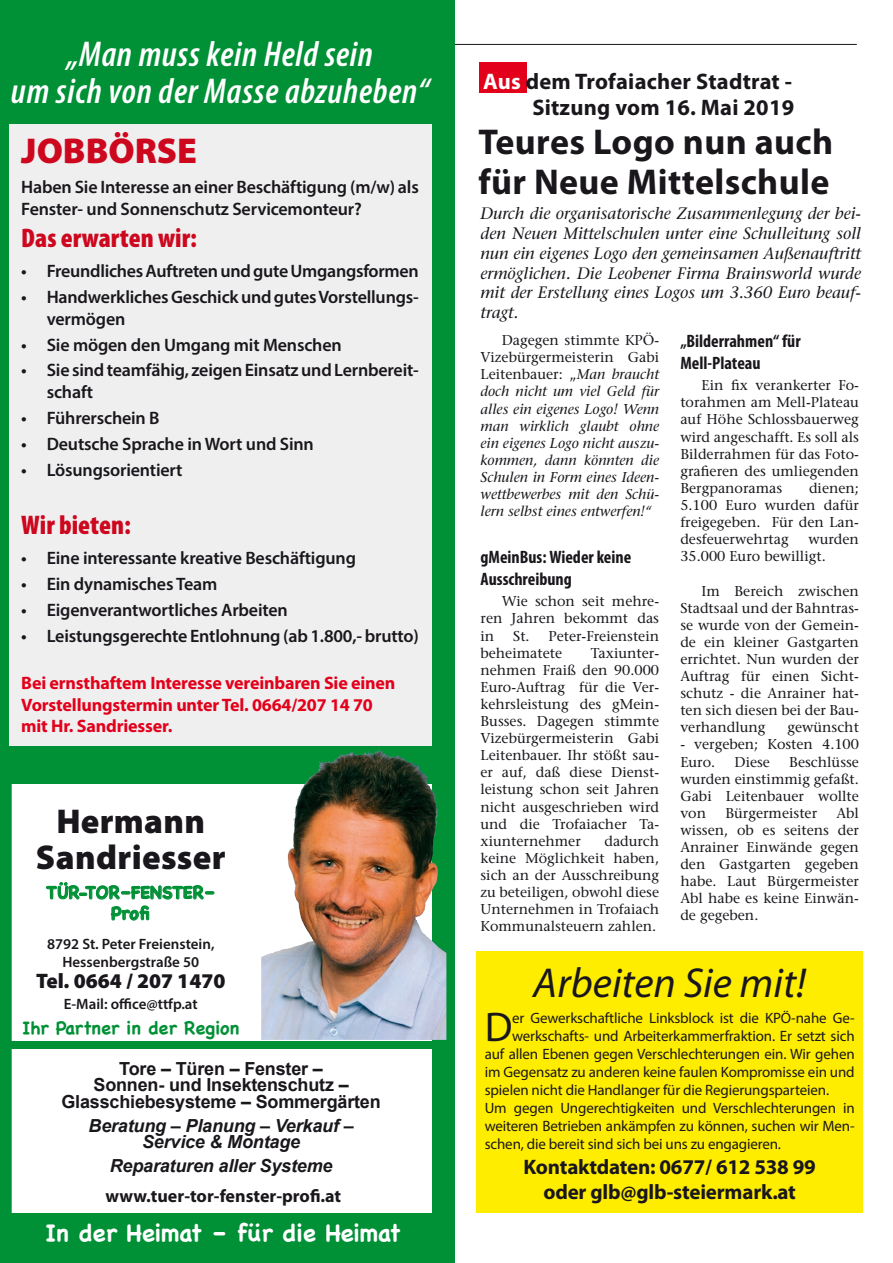
<style>
.page{position:relative;width:893px;height:1263px;background:#fff}
.page>*{position:absolute;margin:0;border:0;box-sizing:border-box;transform-origin:0 0}
.t1{font:italic 42px "Myriad Pro";color:#1a171c}
.t2{font:41.7px "Myriad Pro";color:#1a171c}
.Fließtext{font:italic 600 condensed 36px "Myriad Pro";letter-spacing:.02em;color:#fff}
.Titel_2{font:700 36px/39.6px "Myriad Pro";letter-spacing:.01em;color:#1a171c}
.Fließtext-2{font:900 36px "Myriad Pro";color:#cd071e}
.swt-twxt{font:900 34.5px/36px "Myriad Pro";letter-spacing:.01em;color:#1a171c;text-align:center}
.Fließtext-3{font:900 condensed 27px "Myriad Pro";color:#cd071e}
.swt-twxt-2{font:700 24px "Chalkboard";letter-spacing:-.01em;color:#fff}
.Titel_2-2{font:700 22.5px/25.5px "Myriad Pro";letter-spacing:.01em;color:#1a171c;text-align:right}
.t3{font:700 21px "Myriad Pro";letter-spacing:-.01em;color:#1a171c}
.swt-twxt-3{font:900 21px "Myriad Pro";color:#1a171c}
.Fließtext-4{font:600 18px/21.6px "Myriad Pro";letter-spacing:-.01em;color:#1a171c}
.Fließtext-5{font:700 18px/21.6px "Myriad Pro";letter-spacing:-.01em;color:#e2001a}
.swt-twxt-4{font:700 18px/16.5px "Arial";letter-spacing:-.01em;color:#1a171c;text-align:center}
.swt-twxt-5{font:italic 700 18px/16.5px "Arial";letter-spacing:-.01em;color:#1a171c;text-align:center}
.zwitit{font:700 condensed 18px/21.6px "Myriad Pro";color:#1a171c}
.swt-twxt-6{font:700 18px "Myriad Pro";color:#1a171c}
.swt-twxt-7{font:700 18px "Chalkboard";letter-spacing:-.01em;color:#009036}
.swt-twxt-8{font:700 17.4px/20.9px "Chalkboard";color:#009036;text-align:center}
.vorspann{font:italic 16.5px/19.8px "Stone Serif";color:#1a171c;text-align:justify}
.t4{font:15px/18px "Myriad Pro";letter-spacing:-.01em;color:#1a171c;text-align:justify}
.swt-twxt-9{font:600 15px "Myriad Pro";color:#1a171c}
.swt-twxt-10{font:14.25px/17.1px "Stone Serif";color:#1a171c;text-align:justify}
.swt-twxt-11{font:italic 14.25px/17.1px "Stone Serif";color:#1a171c;text-align:justify}
.s1{color:#fff}
.s2{font-style:normal}
</style>
<div class="page">
<hr style="left:282px;top:44px;width:575px;height:1px;background:#1a171c">
<div style="left:479px;top:62px;width:47px;height:31px;background:#e2001a"></div>
<div style="left:12px;top:0;width:443px;height:1263px;background:#009036"></div>
<div style="left:10px;top:1050px;width:422px;height:163px;background:#fff"></div>
<svg style="left:12px;top:784px;width:420px;height:256px"></svg>
<svg style="left:45px;top:881px;width:170px;height:40px"></svg>
<img style="left:331px;top:750px;width:48px;height:12px">
<div style="left:0;top:0;width:12px;height:1263px;background:#009036"></div>
<div style="left:9px;top:124px;width:423px;height:622px;background:#efeff0"></div>
<div style="left:476px;top:951px;width:387px;height:262px;background:#ffed00"></div>
<p class="Fließtext" style="left:67px;top:32px;width:307px">„Man muss kein Held sein</p>
<p class="Fließtext" style="left:11px;top:69px;width:420px">um sich von der Masse abzuheben“</p>
<p class="Fließtext-2" style="left:21px;top:127px;width:177px">JOBBÖRSE</p>
<p class="Fließtext-4" style="left:21px;top:176px;width:399px">Haben Sie Interesse an einer Beschäftigung (m/w) als<br>Fenster- und Sonnenschutz Servicemonteur?</p>
<p class="Fließtext-3" style="left:21px;top:221px;width:177px">Das erwarten wir:</p>
<p class="Fließtext-4" style="left:21px;top:260px;width:399px">• Freundliches Auftreten und gute Umgangsformen</p>
<p class="Fließtext-4" style="left:47px;top:286px;width:374px;text-indent:-26px">• Handwerkliches Geschick und gutes Vorstellungs&shy;vermögen</p>
<p class="Fließtext-4" style="left:21px;top:333px;width:322px">• Sie mögen den Umgang mit Menschen</p>
<p class="Fließtext-4" style="left:47px;top:359px;width:374px;text-indent:-26px">• Sie sind teamfähig, zeigen Einsatz und Lernbereit&shy;schaft</p>
<p class="Fließtext-4" style="left:21px;top:407px;width:140px">• Führerschein B</p>
<p class="Fließtext-4" style="left:21px;top:432px;width:294px">• Deutsche Sprache in Wort und Sinn</p>
<p class="Fließtext-4" style="left:21px;top:458px;width:163px">• Lösungsorientiert</p>
<p class="Fließtext-3" style="left:21px;top:508px;width:111px">Wir bieten:</p>
<p class="Fließtext-4" style="left:21px;top:547px;width:336px">• Eine interessante kreative Beschäftigung</p>
<p class="Fließtext-4" style="left:21px;top:572px;width:198px">• Ein dynamisches Team</p>
<p class="Fließtext-4" style="left:21px;top:598px;width:268px">• Eigenverantwortliches Arbeiten</p>
<p class="Fließtext-4" style="left:21px;top:624px;width:399px">• Leistungsgerechte Entlohnung (ab 1.800,- brutto)</p>
<p class="Fließtext-5" style="left:21px;top:671px;width:376px">Bei ernsthaftem Interesse vereinbaren Sie einen<br>Vorstellungstermin unter Tel. 0664/207 14 70 mit Hr. Sandriesser.</p>
<p class="swt-twxt" style="left:36px;top:802px;width:191px">Hermann<br>Sandriesser</p>
<p class="swt-twxt-8" style="left:46px;top:882px;width:170px">TÜR-TOR–FENSTER–<br>Profi</p>
<p class="swt-twxt-9" style="left:47px;top:934px;width:169px">8792 St. Peter Freienstein,</p>
<p class="swt-twxt-9" style="left:62px;top:952px;width:138px">Hessenbergstraße 50</p>
<p class="swt-twxt-3" style="left:36px;top:967px;width:191px">Tel. 0664 / 207 1470</p>
<p class="swt-twxt-9" style="left:64px;top:994px;width:135px">E-Mail: office@ttfp.at</p>
<p class="swt-twxt-7" style="left:22px;top:1017px;width:219px">Ihr Partner in der Region</p>
<p class="swt-twxt-4" style="left:119px;top:1061px;width:205px">Tore – Türen – Fenster –</p>
<p class="swt-twxt-4" style="left:61px;top:1077px;width:321px">Sonnen- und Insektenschutz –<br>Glasschiebesysteme – Sommergärten</p>
<p class="swt-twxt-5" style="left:89px;top:1118px;width:267px">Beratung – Planung – Verkauf –<br>Service &amp; Montage</p>
<p class="swt-twxt-5" style="left:110px;top:1158px;width:224px">Reparaturen aller Systeme</p>
<p class="swt-twxt-6" style="left:105px;top:1184px;width:237px">www.tuer-tor-fenster-profi.at</p>
<p class="swt-twxt-2" style="left:45px;top:1219px;width:357px">In der Heimat – für die Heimat</p>
<p class="Titel_2-2" style="left:483px;top:68px;width:313px"><span class="s1">Aus</span> dem Trofaiacher Stadtrat -<br>Sitzung vom 16. Mai 2019</p>
<p class="Titel_2" style="left:478px;top:121px;width:356px">Teures Logo nun auch für Neue Mittelschule</p>
<p class="vorspann" style="left:480px;top:204px;width:382px">Durch die organisatorische Zusammenlegung der bei&shy;den Neuen Mittelschulen unter eine Schulleitung soll nun ein eigenes Logo den gemeinsamen Außenauftritt ermöglichen. Die Leobener Firma Brainsworld wurde mit der Erstellung eines Logos um 3.360 Euro beauf&shy;tragt.</p>
<p class="swt-twxt-11" style="left:480px;top:332px;width:180px;text-indent:21px"><span class="s2">Dagegen stimmte KPÖ-Vizebürgermeisterin Gabi Leitenbauer: „</span>Man braucht doch nicht um viel Geld für alles ein eigenes Logo! Wenn man wirklich glaubt ohne ein eigenes Logo nicht auszu&shy;kommen, dann könnten die Schulen in Form eines Ideen&shy;wettbewerbes mit den Schü&shy;lern selbst eines entwerfen!“</p>
<p class="zwitit" style="left:480px;top:546px;width:152px">gMeinBus: Wieder keine<br>Ausschreibung</p>
<p class="swt-twxt-10" style="left:480px;top:593px;width:180px;text-indent:21px">Wie schon seit mehre&shy;ren Jahren bekommt das in</p>
<p class="zwitit" style="left:680px;top:330px;width:122px">„Bilderrahmen“ für<br>Mell-Plateau</p>
<p class="swt-twxt-10" style="left:680px;top:377px;width:180px;text-indent:21px">Ein fix verankerter Fo&shy;torahmen am Mell-Plateau auf Höhe Schlossbauerweg wird angeschafft. Es soll als Bilderrahmen für das Foto&shy;grafieren des umliegenden Bergpanoramas</p>
<p class="swt-twxt-10" style="left:680px;top:479px;width:180px;text-indent:129px">dienen; 5.100 Euro wurden dafür freigegeben. Für den Lan&shy;desfeuerwehrtag</p>
<p class="swt-twxt-10" style="left:680px;top:531px;width:180px;text-indent:128px">wurden<br>35.000 Euro bewilligt.</p>
<p class="swt-twxt-10" style="left:680px;top:582px;width:180px;text-indent:21px">Im Bereich zwischen Stadtsaal und der Bahntras&shy;se wurde von der Gemein&shy;de ein kleiner Gastgarten errichtet. Nun wurden der Auftrag für einen Sicht&shy;schutz - die Anrainer hat&shy;ten sich diesen bei der Bau&shy;verhandlung</p>
<p class="swt-twxt-10" style="left:480px;top:627px;width:180px;text-indent:33px">St. Peter-Freienstein beheimatete</p>
<p class="swt-twxt-10" style="left:480px;top:644px;width:180px;text-indent:110px">Taxiunter&shy;nehmen Fraiß den 90.000<br>Euro-Auftrag für die Ver&shy;kehrsleistung des gMein-Busses. Dagegen stimmte Vizebürgermeisterin Gabi Leitenbauer. Ihr stößt sau&shy;er auf, daß diese Dienst&shy;leistung schon seit Jahren nicht ausgeschrieben wird und die Trofaiacher Ta&shy;xiunternehmer</p>
<p class="swt-twxt-10" style="left:787px;top:719px;width:73px">gewünscht</p>
<p class="swt-twxt-10" style="left:680px;top:736px;width:180px">- vergeben; Kosten 4.100<br>Euro.</p>
<p class="swt-twxt-10" style="left:680px;top:753px;width:180px;text-indent:109px">Beschlüsse wurden einstimmig gefaßt.<br>Gabi Leitenbauer wollte von</p>
<p class="swt-twxt-10" style="left:734px;top:753px;width:37px">Diese</p>
<p class="swt-twxt-10" style="left:680px;top:804px;width:180px;text-indent:156px">Abl wissen, ob es seitens der Anrainer Einwände gegen den Gastgarten gegeben habe. Laut Bürgermeister Abl habe es keine Einwän&shy;de gegeben.</p>
<p class="swt-twxt-10" style="left:725px;top:804px;width:93px">Bürgermeister</p>
<p class="swt-twxt-10" style="left:480px;top:832px;width:180px;text-indent:124px">dadurch keine Möglichkeit haben, sich an der Ausschreibung zu beteiligen, obwohl diese Unternehmen in Trofaiach Kommunalsteuern zahlen.</p>
<p class="t1" style="left:533px;top:956px;width:274px">Arbeiten Sie mit!</p>
<p class="t2" style="left:485px;top:1001px;width:29px">D</p>
<p class="t4" style="left:512px;top:1009px;width:344px">er Gewerkschaftliche Linksblock ist die KPÖ-nahe Ge-</p>
<p class="t4" style="left:512px;top:1027px;width:344px">werkschafts- und Arbeiterkammerfraktion. Er setzt sich</p>
<p class="t4" style="left:485px;top:1045px;width:371px">auf allen Ebenen gegen Verschlechterungen ein. Wir gehen</p>
<p class="t4" style="left:485px;top:1063px;width:371px">im Gegensatz zu anderen keine faulen Kompromisse ein und</p>
<p class="t4" style="left:485px;top:1081px;width:346px">spielen nicht die Handlanger für die Regierungsparteien.</p>
<p class="t4" style="left:485px;top:1099px;width:371px">Um gegen Ungerechtigkeiten und Verschlechterungen in weiteren Betrieben ankämpfen zu können, suchen wir Men&shy;schen, die bereit sind sich bei uns zu engagieren.</p>
<p class="t3" style="left:524px;top:1153px;width:294px">Kontaktdaten: 0677/ 612 538 99</p>
<p class="t3" style="left:543px;top:1179px;width:254px">oder glb@glb-steiermark.at</p>
</div>
